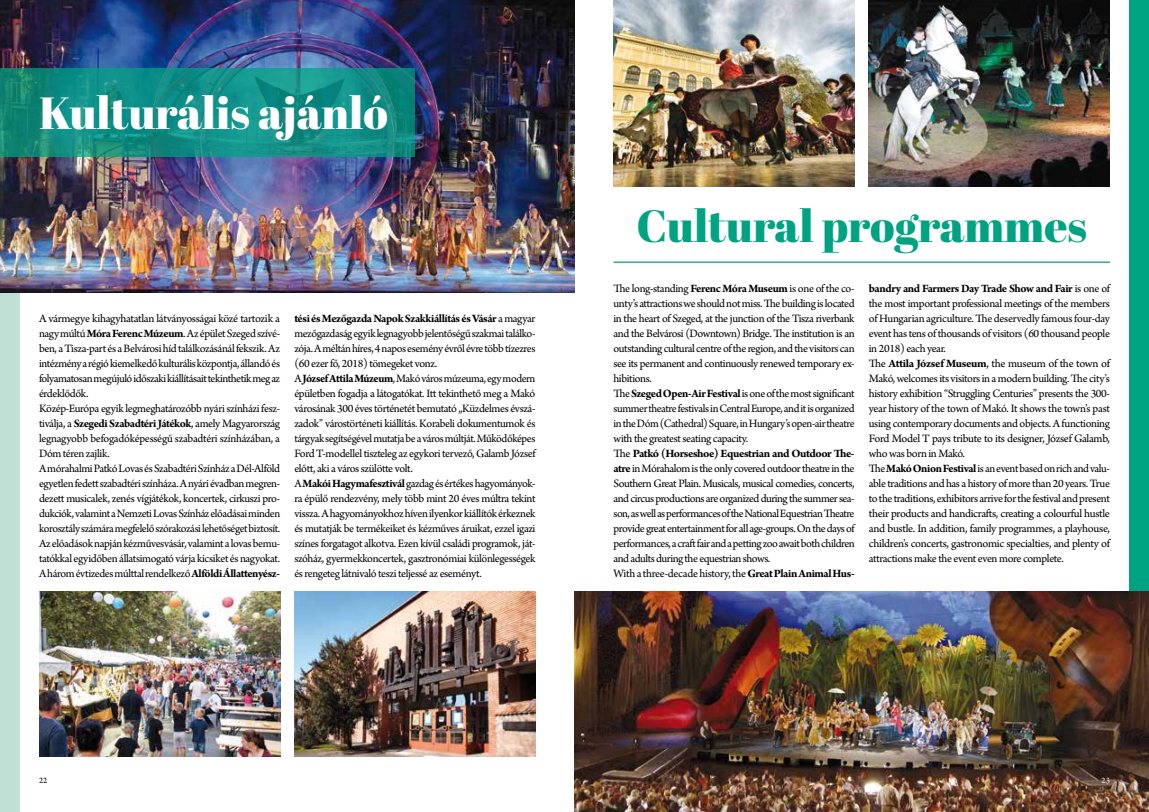
<style>
.page{position:relative;width:1149px;height:812px;background:#fff}
.page>*{position:absolute;margin:0;border:0;box-sizing:border-box;transform-origin:0 0}
.t1{font:45px "Abril Fatface";color:#00a381}
.t2{font:45px "Abril Fatface";color:#fff}
.t3{font:11.88px/15px "Arno Pro";letter-spacing:-.035em;color:#000}
.t4{font:8.75px "Arno Pro";color:#000}
.t5{font:8.75px "Arno Pro";color:#fff}
.s1{font-weight:700}
</style>
<div class="page">
<div style="left:0;top:0;width:19px;height:811px;background:#c0e0d5"></div>
<hr style="left:613px;top:261px;width:496px;height:2px;background:#00a381">
<div style="left:1129px;top:0;width:19px;height:811px;background:#00a381"></div>
<img style="left:574px;top:591px;width:574px;height:220px">
<img style="left:0;top:0;width:574px;height:292px">
<svg style="left:0;top:67px;width:415px;height:89px;background:#128d84"></svg>
<img style="left:39px;top:591px;width:241px;height:165px">
<img style="left:294px;top:591px;width:241px;height:165px">
<img style="left:868px;top:0;width:241px;height:186px">
<img style="left:613px;top:0;width:241px;height:186px">
<h1 class="t2" style="left:39px;top:81px;width:350px">Kulturális ajánló</h1>
<p class="t3" style="left:39px;top:311px;width:243px">A vármegye kihagyhatatlan látványosságai közé tartozik a nagy múltú <span class="s1">Móra Ferenc Múzeum</span>. Az épület Szeged szívé&shy;ben, a Tisza-part és a Belvárosi híd találkozásánál fekszik. Az intézmény a régió kiemelkedő kulturális központja, állandó és folyamatosan megújuló időszaki kiállításait tekinthetik meg az érdeklődők.<br>Közép-Európa egyik legmeghatározóbb nyári színházi fesz&shy;tiválja, a <span class="s1">Szegedi Szabadtéri Játékok</span>, amely Magyarország legnagyobb befogadóképességű szabadtéri színházában, a Dóm téren zajlik.<br>A mórahalmi Patkó Lovas és Szabadtéri Színház a Dél-Alföld egyetlen fedett szabadtéri színháza. A nyári évadban megren&shy;dezett musicalek, zenés vígjátékok, koncertek, cirkuszi pro&shy;dukciók, valamint a Nemzeti Lovas Színház előadásai minden korosztály számára megfelelő szórakozási lehetőséget biztosít.<br>Az előadások napján kézművesvásár, valamint a lovas bemu&shy;tatókkal egyidőben állatsimogató várja kicsiket és nagyokat.<br>A három évtizedes múlttal rendelkező <span class="s1">Alföldi Állattenyész-</span></p>
<p class="t3" style="left:294px;top:311px;width:243px"><span class="s1">tési és Mezőgazda Napok Szakkiállítás és Vásár</span> a magyar mezőgazdaság egyik legnagyobb jelentőségű szakmai találko&shy;zója. A méltán híres, 4 napos esemény évről évre több tízezres (60 ezer fő, 2018) tömegeket vonz.<br>A <span class="s1">József Attila Múzeum</span>, Makó város múzeuma, egy modern épületben fogadja a látogatókat. Itt tekinthető meg a Makó városának 300 éves történetét bemutató „Küzdelmes évszá&shy;zadok” várostörténeti kiállítás. Korabeli dokumentumok és tárgyak segítségével mutatja be a város múltját. Működőképes Ford T-modellel tiszteleg az egykori tervező, Galamb József előtt, aki a város szülötte volt.<br>A <span class="s1">Makói Hagymafesztivál</span> gazdag és értékes hagyományok&shy;ra épülő rendezvény, mely több mint 20 éves múltra tekint vissza. A hagyományokhoz híven ilyenkor kiállítók érkeznek és mutatják be termékeiket és kézműves áruikat, ezzel igazi színes forgatagot alkotva. Ezen kívül családi programok, ját&shy;szóház, gyermekkoncertek, gasztronómiai különlegességek és rengeteg látnivaló teszi teljessé az eseményt.</p>
<h1 class="t1" style="left:636px;top:194px;width:451px">Cultural programmes</h1>
<p class="t3" style="left:613px;top:281px;width:243px">The long-standing <span class="s1">Ferenc Móra Museum</span> is one of the co&shy;unty’s attractions we should not miss. The building is located in the heart of Szeged, at the junction of the Tisza riverbank and the Belvárosi (Downtown) Bridge. The institution is an outstanding cultural centre of the region, and the visitors can see its permanent and continuously renewed temporary ex&shy;hibitions.<br>The <span class="s1">Szeged Open-Air Festival</span> is one of the most significant summer theatre festivals in Central Europe, and it is organized in the Dóm (Cathedral) Square, in Hungary’s open-air theatre with the greatest seating capacity.<br>The <span class="s1">Patkó (Horseshoe) Equestrian and Outdoor The&shy;atre</span> in Mórahalom is the only covered outdoor theatre in the Southern Great Plain. Musicals, musical comedies, concerts, and circus productions are organized during the summer sea&shy;son, as well as performances of the National Equestrian Theatre provide great entertainment for all age-groups. On the days of performances, a craft fair and a petting zoo await both children and adults during the equestrian shows.<br>With a three-decade history, the <span class="s1">Great Plain Animal Hus-</span></p>
<p class="t3" style="left:868px;top:281px;width:243px"><span class="s1">bandry and Farmers Day Trade Show and Fair</span> is one of the most important professional meetings of the members of Hungarian agriculture. The deservedly famous four-day event has tens of thousands of visitors (60 thousand people in 2018) each year.<br>The <span class="s1">Attila József Museum</span>, the museum of the town of Makó, welcomes its visitors in a modern building. The city’s history exhibition “Struggling Centuries” presents the 300- year history of the town of Makó. It shows the town’s past using contemporary documents and objects. A functioning Ford Model T pays tribute to its designer, József Galamb, who was born in Makó.<br>The <span class="s1">Makó Onion Festival</span> is an event based on rich and valu&shy;able traditions and has a history of more than 20 years. True to the traditions, exhibitors arrive for the festival and present their products and handicrafts, creating a colourful hustle and bustle. In addition, family programmes, a playhouse, children’s concerts, gastronomic specialties, and plenty of attractions make the event even more complete.</p>
<p class="t4" style="left:39px;top:775px;width:10px">22</p>
<p class="t5" style="left:1101px;top:775px;width:10px">23</p>
</div>
